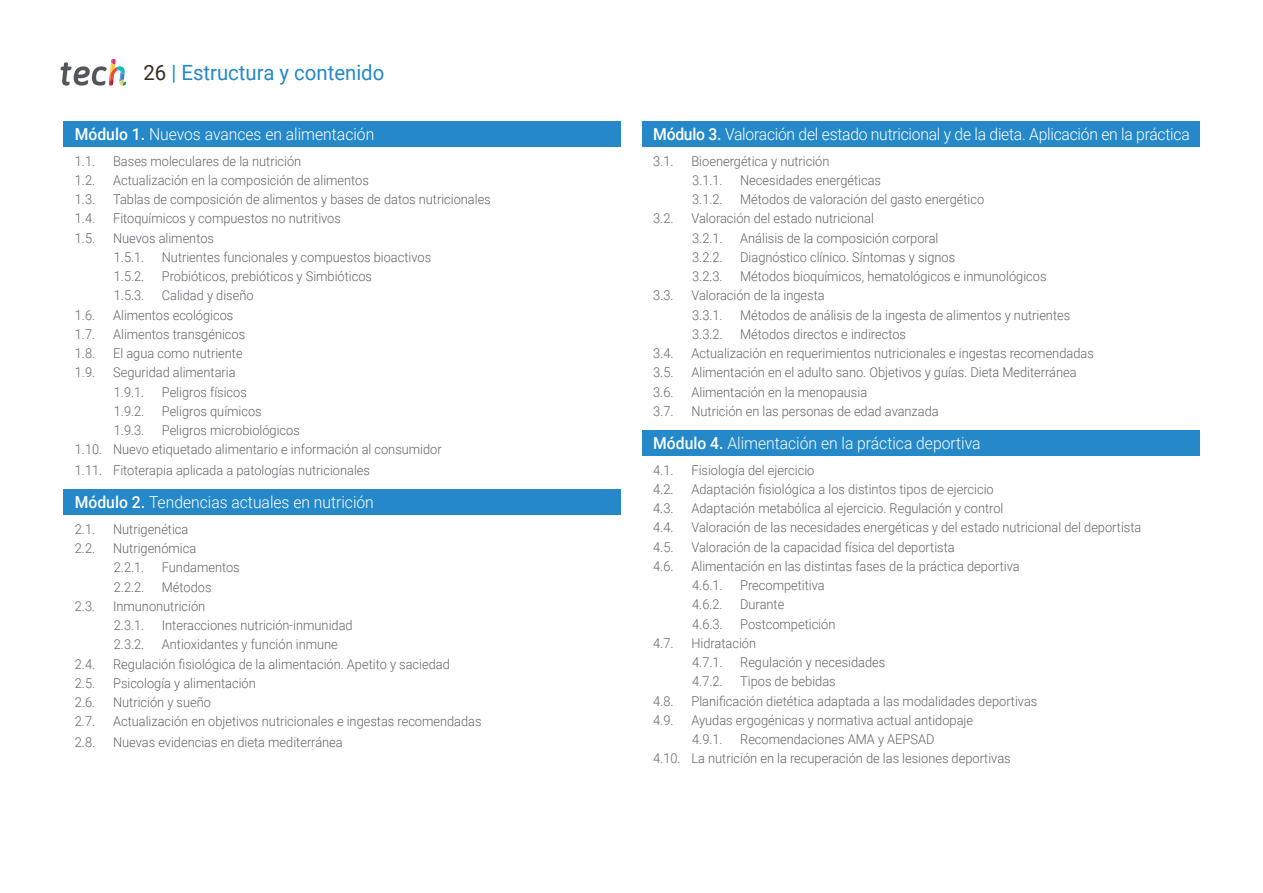
<style>
.page{position:relative;width:1263px;height:893px;background:#fff}
.page>*{position:absolute;margin:0;border:0;box-sizing:border-box;transform-origin:0 0}
.t1{font:21px "Roboto";color:#2488c9}
.t2{font:300 16.5px "Roboto";color:#fff;scale:.95 1}
.t3{font:300 13.5px/19.2px "Roboto";color:#61646a;scale:.95 1}
.s1{color:#312e20}
.s2{font-weight:500}
</style>
<div class="page">
<div style="left:64px;top:121px;width:557px;height:25px;background:#2488c9"></div>
<div style="left:64px;top:489px;width:557px;height:25px;background:#2488c9"></div>
<svg style="left:61px;top:59px;width:65px;height:27px"></svg>
<div style="left:642px;top:121px;width:557px;height:25px;background:#2488c9"></div>
<div style="left:642px;top:430px;width:557px;height:25px;background:#2488c9"></div>
<h1 class="t1" style="left:144px;top:57px;width:242px"><span class="s1">26</span> | Estructura y contenido</h1>
<p class="t2" style="left:75px;top:123px;width:317px"><span class="s2">Módulo 1.</span> Nuevos avances en alimentación</p>
<p class="t3" style="left:75px;top:151px;width:23px">1.1.</p>
<p class="t3" style="left:113px;top:151px;width:200px">Bases moleculares de la nutrición</p>
<p class="t3" style="left:75px;top:170px;width:23px">1.2.</p>
<p class="t3" style="left:113px;top:170px;width:271px">Actualización en la composición de alimentos</p>
<p class="t3" style="left:75px;top:189px;width:23px">1.3.</p>
<p class="t3" style="left:113px;top:189px;width:399px">Tablas de composición de alimentos y bases de datos nutricionales</p>
<p class="t3" style="left:75px;top:208px;width:23px">1.4.</p>
<p class="t3" style="left:113px;top:208px;width:241px">Fitoquímicos y compuestos no nutritivos</p>
<p class="t3" style="left:75px;top:228px;width:23px">1.5.</p>
<p class="t3" style="left:113px;top:228px;width:108px">Nuevos alimentos<br>1.5.1.</p>
<p class="t3" style="left:162px;top:247px;width:285px">Nutrientes funcionales y compuestos bioactivos</p>
<p class="t3" style="left:114px;top:266px;width:34px">1.5.2.</p>
<p class="t3" style="left:162px;top:266px;width:223px">Probióticos, prebióticos y Simbióticos</p>
<p class="t3" style="left:114px;top:285px;width:34px">1.5.3.</p>
<p class="t3" style="left:162px;top:285px;width:98px">Calidad y diseño</p>
<p class="t3" style="left:75px;top:305px;width:23px">1.6.</p>
<p class="t3" style="left:113px;top:305px;width:128px">Alimentos ecológicos</p>
<p class="t3" style="left:75px;top:324px;width:23px">1.7.</p>
<p class="t3" style="left:113px;top:324px;width:141px">Alimentos transgénicos</p>
<p class="t3" style="left:75px;top:343px;width:23px">1.8.</p>
<p class="t3" style="left:113px;top:343px;width:138px">El agua como nutriente</p>
<p class="t3" style="left:75px;top:362px;width:23px">1.9.</p>
<p class="t3" style="left:113px;top:362px;width:130px">Seguridad alimentaria<br>1.9.1.</p>
<p class="t3" style="left:162px;top:382px;width:91px">Peligros físicos</p>
<p class="t3" style="left:114px;top:401px;width:34px">1.9.2.</p>
<p class="t3" style="left:162px;top:401px;width:107px">Peligros químicos</p>
<p class="t3" style="left:114px;top:420px;width:34px">1.9.3.</p>
<p class="t3" style="left:75px;top:420px;width:388px;text-indent:87px">Peligros microbiológicos<br>1.10. Nuevo etiquetado alimentario e información al consumidor</p>
<p class="t3" style="left:75px;top:460px;width:312px">1.11. Fitoterapia aplicada a patologías nutricionales</p>
<p class="t2" style="left:75px;top:491px;width:316px"><span class="s2">Módulo 2.</span> Tendencias actuales en nutrición</p>
<p class="t3" style="left:75px;top:519px;width:23px">2.1.</p>
<p class="t3" style="left:113px;top:519px;width:81px">Nutrigenética</p>
<p class="t3" style="left:75px;top:538px;width:23px">2.2.</p>
<p class="t3" style="left:113px;top:538px;width:89px">Nutrigenómica<br>2.2.1.</p>
<p class="t3" style="left:162px;top:557px;width:83px">Fundamentos</p>
<p class="t3" style="left:114px;top:577px;width:34px">2.2.2.</p>
<p class="t3" style="left:162px;top:577px;width:54px">Métodos</p>
<p class="t3" style="left:75px;top:596px;width:23px">2.3.</p>
<p class="t3" style="left:113px;top:596px;width:99px">Inmunonutrición<br>2.3.1.</p>
<p class="t3" style="left:162px;top:615px;width:202px">Interacciones nutrición-inmunidad</p>
<p class="t3" style="left:114px;top:634px;width:34px">2.3.2.</p>
<p class="t3" style="left:162px;top:634px;width:187px">Antioxidantes y función inmune</p>
<p class="t3" style="left:75px;top:654px;width:23px">2.4.</p>
<p class="t3" style="left:113px;top:654px;width:356px">Regulación fisiológica de la alimentación. Apetito y saciedad</p>
<p class="t3" style="left:75px;top:673px;width:23px">2.5.</p>
<p class="t3" style="left:113px;top:673px;width:152px">Psicología y alimentación</p>
<p class="t3" style="left:75px;top:692px;width:23px">2.6.</p>
<p class="t3" style="left:113px;top:692px;width:105px">Nutrición y sueño</p>
<p class="t3" style="left:75px;top:711px;width:23px">2.7.</p>
<p class="t3" style="left:113px;top:711px;width:389px">Actualización en objetivos nutricionales e ingestas recomendadas</p>
<p class="t3" style="left:75px;top:732px;width:23px">2.8.</p>
<p class="t3" style="left:113px;top:732px;width:243px">Nuevas evidencias en dieta mediterránea</p>
<p class="t2" style="left:653px;top:123px;width:566px"><span class="s2">Módulo 3.</span> Valoración del estado nutricional y de la dieta. Aplicación en la práctica</p>
<p class="t3" style="left:653px;top:151px;width:23px">3.1.</p>
<p class="t3" style="left:691px;top:151px;width:147px">Bioenergética y nutrición<br>3.1.1.</p>
<p class="t3" style="left:740px;top:170px;width:150px">Necesidades energéticas</p>
<p class="t3" style="left:692px;top:189px;width:34px">3.1.2.</p>
<p class="t3" style="left:740px;top:189px;width:258px">Métodos de valoración del gasto energético</p>
<p class="t3" style="left:653px;top:208px;width:23px">3.2.</p>
<p class="t3" style="left:691px;top:208px;width:194px">Valoración del estado nutricional<br>3.2.1.</p>
<p class="t3" style="left:740px;top:228px;width:210px">Análisis de la composición corporal</p>
<p class="t3" style="left:692px;top:247px;width:34px">3.2.2.</p>
<p class="t3" style="left:740px;top:247px;width:228px">Diagnóstico clínico. Síntomas y signos</p>
<p class="t3" style="left:692px;top:266px;width:34px">3.2.3.</p>
<p class="t3" style="left:740px;top:266px;width:324px">Métodos bioquímicos, hematológicos e inmunológicos</p>
<p class="t3" style="left:653px;top:285px;width:23px">3.3.</p>
<p class="t3" style="left:691px;top:285px;width:142px">Valoración de la ingesta<br>3.3.1.</p>
<p class="t3" style="left:740px;top:305px;width:349px">Métodos de análisis de la ingesta de alimentos y nutrientes</p>
<p class="t3" style="left:692px;top:324px;width:34px">3.3.2.</p>
<p class="t3" style="left:740px;top:324px;width:176px">Métodos directos e indirectos</p>
<p class="t3" style="left:653px;top:343px;width:23px">3.4.</p>
<p class="t3" style="left:691px;top:343px;width:425px">Actualización en requerimientos nutricionales e ingestas recomendadas</p>
<p class="t3" style="left:653px;top:362px;width:23px">3.5.</p>
<p class="t3" style="left:691px;top:362px;width:407px">Alimentación en el adulto sano. Objetivos y guías. Dieta Mediterránea</p>
<p class="t3" style="left:653px;top:382px;width:23px">3.6.</p>
<p class="t3" style="left:691px;top:382px;width:186px">Alimentación en la menopausia</p>
<p class="t3" style="left:653px;top:401px;width:23px">3.7.</p>
<p class="t3" style="left:691px;top:401px;width:262px">Nutrición en las personas de edad avanzada</p>
<p class="t2" style="left:653px;top:432px;width:346px"><span class="s2">Módulo 4.</span> Alimentación en la práctica deportiva</p>
<p class="t3" style="left:653px;top:460px;width:23px">4.1.</p>
<p class="t3" style="left:691px;top:460px;width:131px">Fisiología del ejercicio</p>
<p class="t3" style="left:653px;top:479px;width:23px">4.2.</p>
<p class="t3" style="left:691px;top:479px;width:320px">Adaptación fisiológica a los distintos tipos de ejercicio</p>
<p class="t3" style="left:653px;top:498px;width:23px">4.3.</p>
<p class="t3" style="left:691px;top:498px;width:330px">Adaptación metabólica al ejercicio. Regulación y control</p>
<p class="t3" style="left:653px;top:517px;width:23px">4.4.</p>
<p class="t3" style="left:691px;top:517px;width:475px">Valoración de las necesidades energéticas y del estado nutricional del deportista</p>
<p class="t3" style="left:653px;top:537px;width:23px">4.5.</p>
<p class="t3" style="left:691px;top:537px;width:279px">Valoración de la capacidad física del deportista</p>
<p class="t3" style="left:653px;top:556px;width:23px">4.6.</p>
<p class="t3" style="left:691px;top:556px;width:347px">Alimentación en las distintas fases de la práctica deportiva<br>4.6.1.</p>
<p class="t3" style="left:740px;top:575px;width:90px">Precompetitiva</p>
<p class="t3" style="left:692px;top:594px;width:34px">4.6.2.</p>
<p class="t3" style="left:740px;top:594px;width:48px">Durante</p>
<p class="t3" style="left:692px;top:614px;width:34px">4.6.3.</p>
<p class="t3" style="left:740px;top:614px;width:102px">Postcompetición</p>
<p class="t3" style="left:653px;top:633px;width:23px">4.7.</p>
<p class="t3" style="left:691px;top:633px;width:70px">Hidratación<br>4.7.1.</p>
<p class="t3" style="left:740px;top:652px;width:154px">Regulación y necesidades</p>
<p class="t3" style="left:692px;top:671px;width:34px">4.7.2.</p>
<p class="t3" style="left:740px;top:671px;width:102px">Tipos de bebidas</p>
<p class="t3" style="left:653px;top:691px;width:23px">4.8.</p>
<p class="t3" style="left:691px;top:691px;width:366px">Planificación dietética adaptada a las modalidades deportivas</p>
<p class="t3" style="left:653px;top:710px;width:23px">4.9.</p>
<p class="t3" style="left:691px;top:710px;width:298px">Ayudas ergogénicas y normativa actual antidopaje<br>4.9.1.</p>
<p class="t3" style="left:653px;top:729px;width:378px;text-indent:87px">Recomendaciones AMA y AEPSAD<br>4.10. La nutrición en la recuperación de las lesiones deportivas</p>
</div>
